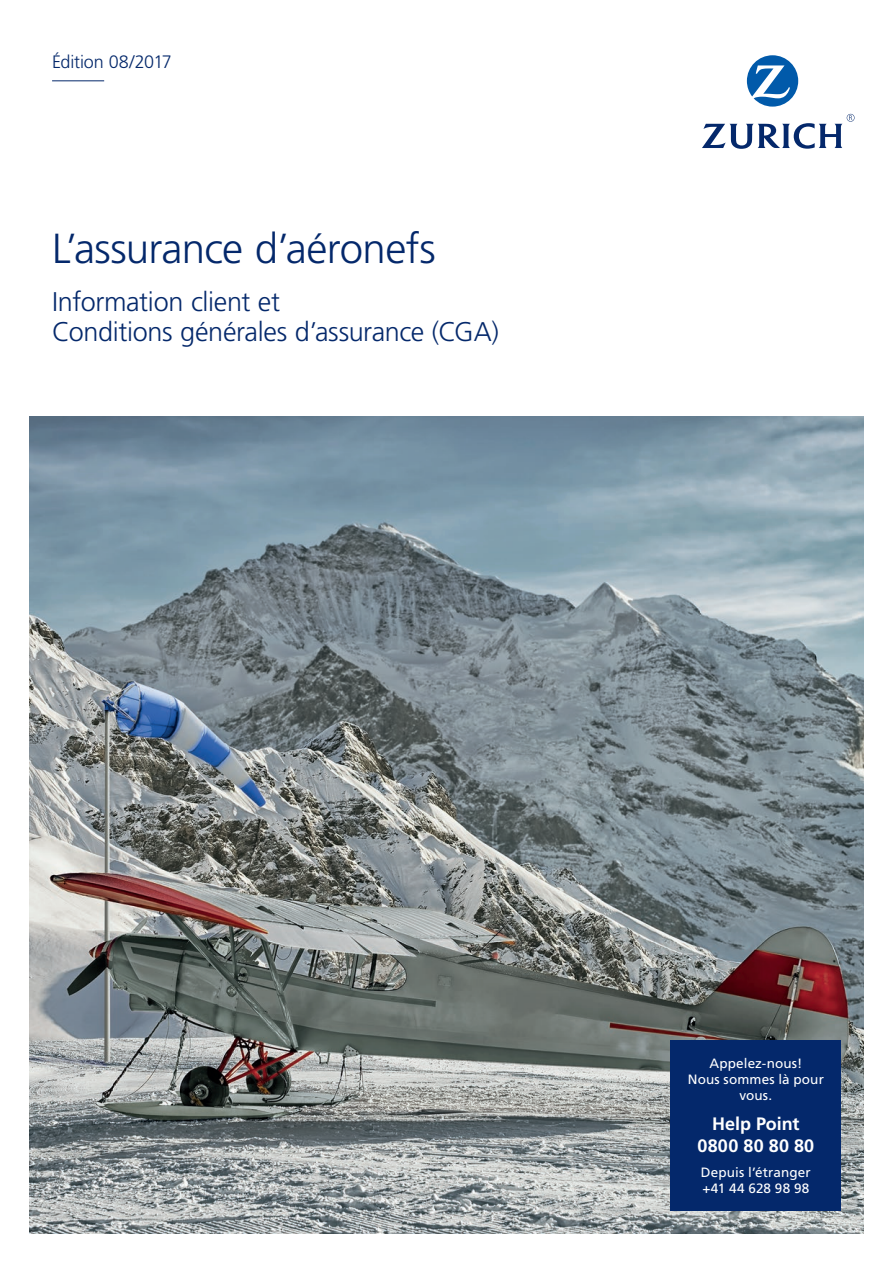
<style>
.page{position:relative;width:893px;height:1263px;background:#fff}
.page>*{position:absolute;margin:0;border:0;box-sizing:border-box;transform-origin:0 0}
.t1{font:300 42px "Frutiger";letter-spacing:-.015em;color:#04286b}
.t2{font:300 27px/30px "Frutiger";letter-spacing:-.01em;color:#04286b}
.t3{font:700 18px/21.6px "Frutiger";letter-spacing:.005em;color:#fff;text-align:center}
.t4{font:300 18px "Frutiger";letter-spacing:-.01em;color:#04286b}
.t5{font:13.5px/16.2px "Frutiger";letter-spacing:.01em;color:#fff;text-align:center}
</style>
<div class="page">
<img style="left:30px;top:417px;width:833px;height:816px">
<div style="left:671px;top:1040px;width:170px;height:171px;background:#04286b"></div>
<hr style="left:52px;top:80px;width:52px;height:1px;background:#04286b">
<svg style="left:747px;top:55px;width:51px;height:52px"></svg>
<svg style="left:702px;top:114px;width:152px;height:35px"></svg>
<h3 class="t4" style="left:52px;top:51px;width:121px">Édition 08/2017</h3>
<h1 class="t1" style="left:52px;top:225px;width:385px">L’assurance d’aéronefs</h1>
<h2 class="t2" style="left:52px;top:287px;width:448px">Information client et<br>Conditions générales d’assurance (CGA)</h2>
<p class="t5" style="left:688px;top:1055px;width:138px">Appelez-nous!<br>Nous sommes là pour vous.</p>
<h3 class="t3" style="left:697px;top:1113px;width:118px">Help Point<br>0800 80 80 80</h3>
<p class="t5" style="left:701px;top:1164px;width:111px;text-align:left">Depuis l’étranger +41 44 628 98 98</p>
</div>
